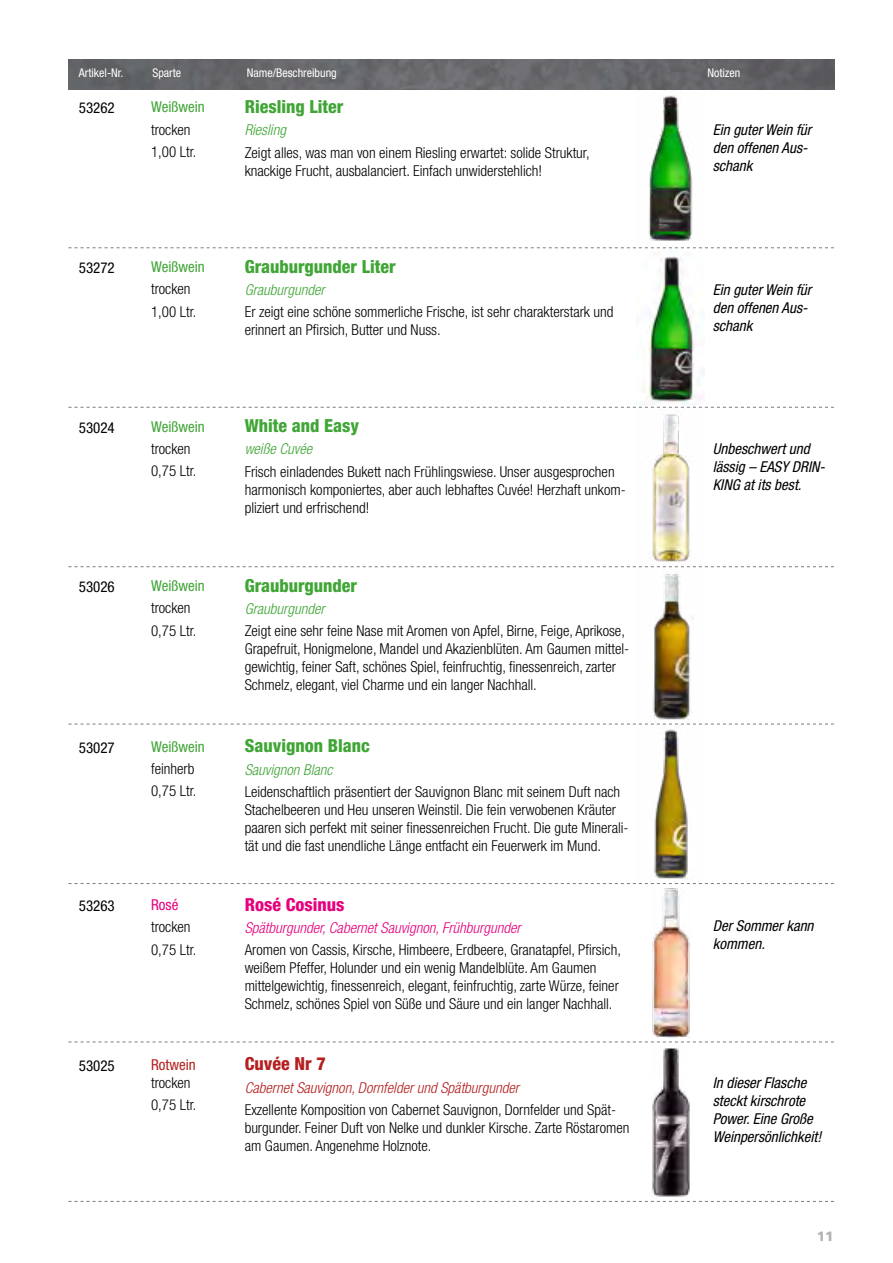
<style>
.page{position:relative;width:893px;height:1263px;background:#fff}
.page>*{position:absolute;margin:0;border:0;box-sizing:border-box;transform-origin:0 0}
.t1{font:800 condensed 18px "Helvetica Neue";color:#3fa535}
.t2{font:800 condensed 18px "Helvetica Neue";color:#e6007d}
.t3{font:800 condensed 18px "Helvetica Neue";color:#b51f1f}
.t4{font:300 condensed 15px/18px "Helvetica Neue";color:#000}
.t5{font:italic condensed 15px/18px "Helvetica Neue";color:#000}
.t6{font:italic 300 condensed 15px "Helvetica Neue";color:#3fa535}
.t7{font:italic 300 condensed 15px "Helvetica Neue";color:#e6007d}
.t8{font:italic 300 condensed 15px "Helvetica Neue";color:#b51f1f}
.t9{font:condensed 15px "Helvetica Neue";color:#3fa535}
.t10{font:condensed 15px "Helvetica Neue";color:#000}
.t11{font:condensed 15px "Helvetica Neue";color:#b51f1f}
.t12{font:condensed 15px "Helvetica Neue";color:#e6007d}
.t13{font:900 13.5px "Frutiger";color:#b3b2b2}
.t14{font:condensed 12px "Helvetica Neue";color:#fff}
</style>
<div class="page">
<img style="left:69px;top:60px;width:766px;height:29px">
<img style="left:637px;top:89px;width:68px;height:152px">
<img style="left:640px;top:250px;width:62px;height:155px">
<img style="left:650px;top:414px;width:40px;height:148px">
<img style="left:652px;top:574px;width:42px;height:146px">
<img style="left:651px;top:1048px;width:39px;height:149px">
<img style="left:652px;top:888px;width:38px;height:149px">
<img style="left:653px;top:729px;width:35px;height:150px">
<svg style="left:69px;top:247px;width:765px;height:1px"></svg>
<svg style="left:69px;top:407px;width:765px;height:1px"></svg>
<svg style="left:69px;top:566px;width:765px;height:1px"></svg>
<svg style="left:69px;top:724px;width:765px;height:1px"></svg>
<svg style="left:69px;top:883px;width:765px;height:1px"></svg>
<svg style="left:69px;top:1041px;width:765px;height:1px"></svg>
<svg style="left:69px;top:1201px;width:765px;height:1px"></svg>
<p class="t14" style="left:79px;top:66px;width:46px">Artikel-Nr.</p>
<p class="t14" style="left:152px;top:66px;width:30px">Sparte</p>
<p class="t14" style="left:247px;top:66px;width:91px">Name/Beschreibung</p>
<p class="t14" style="left:707px;top:66px;width:35px">Notizen</p>
<p class="t1" style="left:245px;top:96px;width:100px">Riesling Liter</p>
<p class="t6" style="left:245px;top:121px;width:43px">Riesling</p>
<p class="t4" style="left:245px;top:143px;width:346px">Zeigt alles, was man von einem Riesling erwartet: solide Struktur, knackige Frucht, ausbalanciert. Einfach unwiderstehlich!</p>
<p class="t9" style="left:151px;top:98px;width:55px">Weißwein</p>
<p class="t4" style="left:151px;top:118px;width:47px;line-height:22.2px">trocken<br>1,00 Ltr.</p>
<p class="t10" style="left:79px;top:99px;width:37px">53262</p>
<p class="t5" style="left:713px;top:121px;width:100px">Ein guter Wein für den offenen Aus&shy;schank</p>
<p class="t10" style="left:79px;top:259px;width:37px">53272</p>
<p class="t9" style="left:151px;top:258px;width:55px">Weißwein</p>
<p class="t4" style="left:151px;top:278px;width:47px;line-height:22.2px">trocken<br>1,00 Ltr.</p>
<p class="t1" style="left:245px;top:255px;width:153px">Grauburgunder Liter</p>
<p class="t6" style="left:245px;top:281px;width:81px">Grauburgunder</p>
<p class="t4" style="left:245px;top:303px;width:370px">Er zeigt eine schöne sommerliche Frische, ist sehr charakterstark und erinnert an Pfirsich, Butter und Nuss.</p>
<p class="t5" style="left:713px;top:280px;width:100px">Ein guter Wein für den offenen Aus&shy;schank</p>
<p class="t10" style="left:79px;top:419px;width:37px">53024</p>
<p class="t9" style="left:151px;top:418px;width:55px">Weißwein</p>
<p class="t4" style="left:151px;top:437px;width:47px;line-height:22.2px">trocken<br>0,75 Ltr.</p>
<p class="t1" style="left:245px;top:415px;width:116px">White and Easy</p>
<p class="t6" style="left:245px;top:440px;width:69px">weiße Cuvée</p>
<p class="t4" style="left:245px;top:462px;width:382px">Frisch einladendes Bukett nach Frühlingswiese. Unser ausgesprochen harmonisch komponiertes, aber auch lebhaftes Cuvée! Herzhaft unkom&shy;pliziert und erfrischend!</p>
<p class="t5" style="left:713px;top:440px;width:114px">Unbeschwert und lässig – EASY DRIN-<br>KING at its best.</p>
<p class="t10" style="left:79px;top:578px;width:37px">53026</p>
<p class="t9" style="left:151px;top:577px;width:55px">Weißwein</p>
<p class="t4" style="left:151px;top:597px;width:47px;line-height:22.2px">trocken<br>0,75 Ltr.</p>
<p class="t1" style="left:245px;top:574px;width:114px">Grauburgunder</p>
<p class="t6" style="left:245px;top:600px;width:81px">Grauburgunder</p>
<p class="t4" style="left:245px;top:622px;width:386px">Zeigt eine sehr feine Nase mit Aromen von Apfel, Birne, Feige, Aprikose, Grapefruit, Honigmelone, Mandel und Akazienblüten. Am Gaumen mittel&shy;gewichtig, feiner Saft, schönes Spiel, feinfruchtig, finessenreich, zarter Schmelz, elegant, viel Charme und ein langer Nachhall.</p>
<p class="t10" style="left:79px;top:739px;width:37px">53027</p>
<p class="t9" style="left:151px;top:738px;width:55px">Weißwein</p>
<p class="t4" style="left:151px;top:757px;width:47px;line-height:22.2px">feinherb<br>0,75 Ltr.</p>
<p class="t1" style="left:245px;top:735px;width:127px">Sauvignon Blanc</p>
<p class="t6" style="left:245px;top:761px;width:89px">Sauvignon Blanc</p>
<p class="t4" style="left:245px;top:782px;width:385px">Leidenschaftlich präsentiert der Sauvignon Blanc mit seinem Duft nach Stachelbeeren und Heu unseren Weinstil. Die fein verwobenen Kräuter paaren sich perfekt mit seiner finessenreichen Frucht. Die gute Minerali&shy;tät und die fast unendliche Länge entfacht ein Feuerwerk im Mund.</p>
<p class="t10" style="left:79px;top:897px;width:37px">53263</p>
<p class="t12" style="left:151px;top:896px;width:29px">Rosé</p>
<p class="t4" style="left:151px;top:916px;width:47px;line-height:22.2px">trocken<br>0,75 Ltr.</p>
<p class="t2" style="left:245px;top:893px;width:101px">Rosé Cosinus</p>
<p class="t7" style="left:245px;top:919px;width:277px">Spätburgunder, Cabernet Sauvignon, Frühburgunder</p>
<p class="t4" style="left:245px;top:941px;width:378px">Aromen von Cassis, Kirsche, Himbeere, Erdbeere, Granatapfel, Pfirsich, weißem Pfeffer, Holunder und ein wenig Mandelblüte. Am Gaumen mittelgewichtig, finessenreich, elegant, feinfruchtig, zarte Würze, feiner Schmelz, schönes Spiel von Süße und Säure und ein langer Nachhall.</p>
<p class="t5" style="left:713px;top:916px;width:102px">Der Sommer kann kommen.</p>
<p class="t10" style="left:79px;top:1057px;width:37px">53025</p>
<p class="t11" style="left:151px;top:1056px;width:46px">Rotwein</p>
<p class="t4" style="left:151px;top:1071px;width:47px;line-height:22.2px">trocken<br>0,75 Ltr.</p>
<p class="t3" style="left:245px;top:1053px;width:83px">Cuvée Nr 7</p>
<p class="t8" style="left:245px;top:1079px;width:276px">Cabernet Sauvignon, Dornfelder und Spätburgunder</p>
<p class="t4" style="left:245px;top:1100px;width:386px">Exzellente Komposition von Cabernet Sauvignon, Dornfelder und Spät&shy;burgunder. Feiner Duft von Nelke und dunkler Kirsche. Zarte Röstaromen am Gaumen. Angenehme Holznote.</p>
<p class="t5" style="left:713px;top:1074px;width:110px">In dieser Flasche steckt kirschrote<br>Power. Eine Große<br>Weinpersönlichkeit!</p>
<p class="t13" style="left:817px;top:1228px;width:18px">11</p>
</div>
